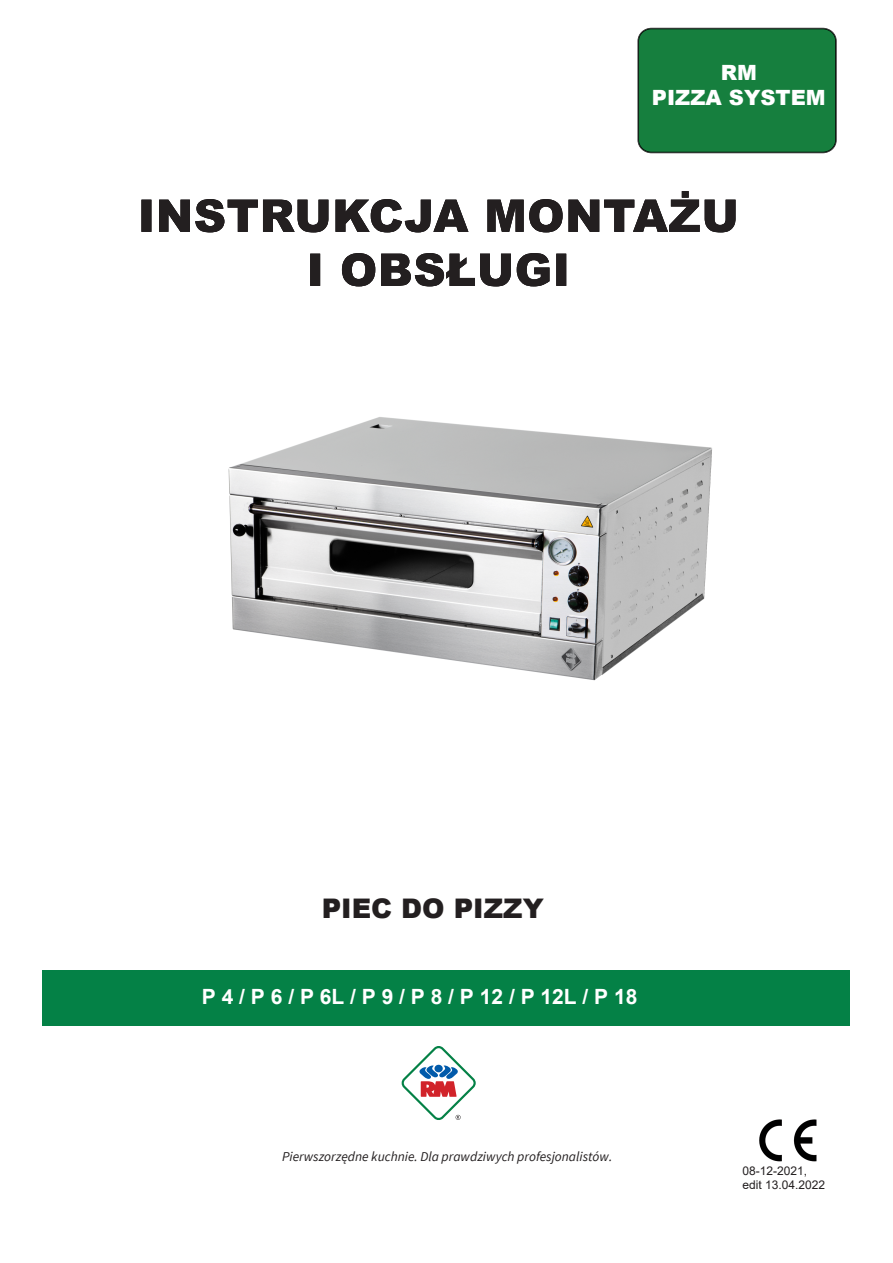
<style>
.page{position:relative;width:893px;height:1263px;background:#fff}
.page>*{position:absolute;margin:0;border:0;box-sizing:border-box;transform-origin:0 0}
.t1{font:900 27px "Arial";color:#231f20}
.t2{font:700 21px "Arial";color:#fff}
.t3{font:900 21px/25.2px "Arial";color:#fff;text-align:center}
.t4{font:italic 13.5px "Source Sans Pro";color:#231f20}
.t5{font:12px/14.4px "Arial";color:#231f20}
</style>
<div class="page">
<div style="left:42px;top:970px;width:807px;height:56px;background:#048146"></div>
<img style="left:760px;top:1120px;width:56px;height:41px">
<svg style="left:401px;top:1046px;width:75px;height:74px"></svg>
<svg style="left:141px;top:191px;width:595px;height:41px"></svg>
<svg style="left:310px;top:253px;width:256px;height:33px;fill:#231f20"></svg>
<svg style="left:637px;top:28px;width:200px;height:125px;background:#1b7b3f"></svg>
<div style="left:645px;top:56px;width:184px;height:69px;background:#167f3e"></div>
<img style="left:229px;top:417px;width:483px;height:264px">
<h2 class="t3" style="left:652px;top:59px;width:175px">RM<br>PIZZA SYSTEM</h2>
<h1 class="t1" style="left:322px;top:888px;width:223px">PIEC DO PIZZY</h1>
<h2 class="t2" style="left:202px;top:982px;width:437px">P 4 / P 6 / P 6L / P 9 / P 8 / P 12 / P 12L / P 18</h2>
<p class="t4" style="left:282px;top:1148px;width:332px">Pierwszorzędne kuchnie. Dla prawdziwych profesjonalistów.</p>
<p class="t5" style="left:743px;top:1163px;width:84px">08-12-2021, edit 13.04.2022</p>
</div>
